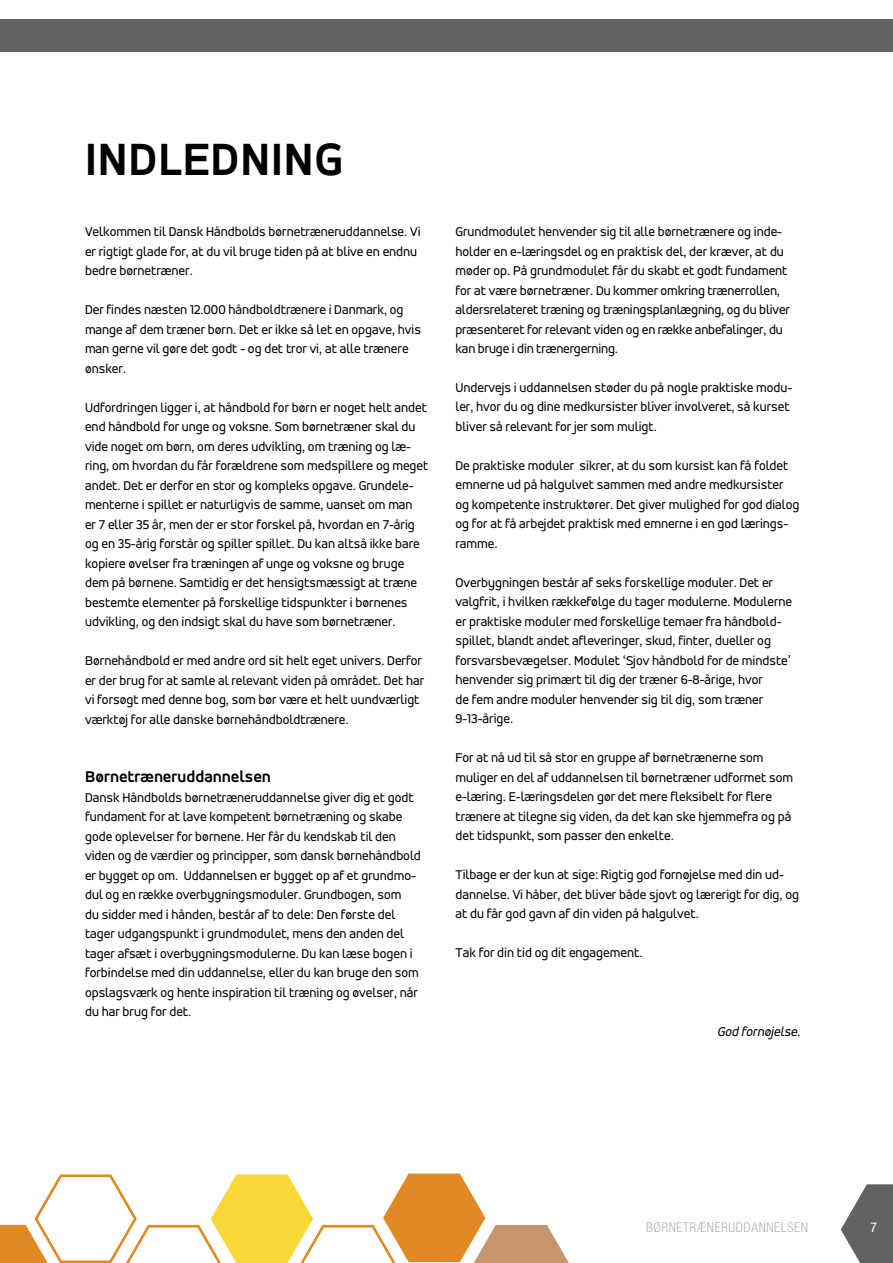
<style>
.page{position:relative;width:893px;height:1263px;background:#fff}
.page>*{position:absolute;margin:0;border:0;box-sizing:border-box;transform-origin:0 0}
.t1{font:700 48px "Accord Alt";letter-spacing:.02em;color:#000}
.t2{font:700 16.5px "Accord Alt";color:#000}
.t3{font:13.5px/19.5px "Accord Alt";color:#000}
.t4{font:300 condensed 13.5px "Helvetica Neue LT Std";letter-spacing:.04em;color:#b1b2b3}
.t5{font:italic 13.5px "Accord Alt";color:#000}
.t6{font:condensed 13.5px "Helvetica Neue LT Std";color:#fff}
</style>
<div class="page">
<div style="left:1px;top:19px;width:892px;height:33px;background:#626261"></div>
<svg style="left:841px;top:1184px;width:52px;height:79px"></svg>
<svg style="left:0;top:1173px;width:569px;height:90px"></svg>
<h1 class="t1" style="left:85px;top:131px;width:260px">INDLEDNING</h1>
<p class="t3" style="left:85px;top:222px;width:337px">Velkommen til Dansk Håndbolds børnetræneruddannelse. Vi er rigtigt glade for, at du vil bruge tiden på at blive en endnu bedre børnetræner.</p>
<p class="t3" style="left:85px;top:300px;width:337px">Der findes næsten 12.000 håndboldtrænere i Danmark, og mange af dem træner børn. Det er ikke så let en opgave, hvis man gerne vil gøre det godt - og det tror vi, at alle trænere ønsker.</p>
<p class="t3" style="left:85px;top:397px;width:345px">Udfordringen ligger i, at håndbold for børn er noget helt andet end håndbold for unge og voksne. Som børnetræner skal du vide noget om børn, om deres udvikling, om træning og læ&shy;ring, om hvordan du får forældrene som medspillere og meget andet. Det er derfor en stor og kompleks opgave. Grundele&shy;menterne i spillet er naturligvis de samme, uanset om man<br>er 7 eller 35 år, men der er stor forskel på, hvordan en 7-årig og en 35-årig forstår og spiller spillet. Du kan altså ikke bare kopiere øvelser fra træningen af unge og voksne og bruge dem på børnene. Samtidig er det hensigtsmæssigt at træne bestemte elementer på forskellige tidspunkter i børnenes udvikling, og den indsigt skal du have som børnetræner.</p>
<p class="t3" style="left:85px;top:651px;width:341px">Børnehåndbold er med andre ord sit helt eget univers. Derfor er der brug for at samle al relevant viden på området. Det har vi forsøgt med denne bog, som bør være et helt uundværligt værktøj for alle danske børnehåndboldtrænere.</p>
<p class="t2" style="left:85px;top:767px;width:187px">Børnetræneruddannelsen</p>
<p class="t3" style="left:85px;top:787px;width:337px">Dansk Håndbolds børnetræneruddannelse giver dig et godt fundament for at lave kompetent børnetræning og skabe gode oplevelser for børnene. Her får du kendskab til den viden og de værdier og principper, som dansk børnehåndbold er bygget op om. Uddannelsen er bygget op af et grundmo&shy;dul og en række overbygningsmoduler. Grundbogen, som<br>du sidder med i hånden, består af to dele: Den første del tager udgangspunkt i grundmodulet, mens den anden del tager afsæt i overbygningsmodulerne. Du kan læse bogen i forbindelse med din uddannelse, eller du kan bruge den som opslagsværk og hente inspiration til træning og øvelser, når du har brug for det.</p>
<p class="t3" style="left:455px;top:222px;width:336px">Grundmodulet henvender sig til alle børnetrænere og inde&shy;holder en e-læringsdel og en praktisk del, der kræver, at du møder op. På grundmodulet får du skabt et godt fundament for at være børnetræner. Du kommer omkring trænerrollen, aldersrelateret træning og træningsplanlægning, og du bliver præsenteret for relevant viden og en række anbefalinger, du kan bruge i din trænergerning.</p>
<p class="t3" style="left:455px;top:378px;width:338px">Undervejs i uddannelsen støder du på nogle praktiske modu&shy;ler, hvor du og dine medkursister bliver involveret, så kurset bliver så relevant for jer som muligt.</p>
<p class="t3" style="left:455px;top:456px;width:345px">De praktiske moduler sikrer, at du som kursist kan få foldet emnerne ud på halgulvet sammen med andre medkursister og kompetente instruktører. Det giver mulighed for god dialog og for at få arbejdet praktisk med emnerne i en god lærings&shy;ramme.</p>
<p class="t3" style="left:455px;top:573px;width:338px">Overbygningen består af seks forskellige moduler. Det er valgfrit, i hvilken rækkefølge du tager modulerne. Modulerne er praktiske moduler med forskellige temaer fra håndbold&shy;spillet, blandt andet afleveringer, skud, finter, dueller og forsvarsbevægelser. Modulet ‘Sjov håndbold for de mindste’ henvender sig primært til dig der træner 6-8-årige, hvor<br>de fem andre moduler henvender sig til dig, som træner 9-13-årige.</p>
<p class="t3" style="left:455px;top:748px;width:339px">For at nå ud til så stor en gruppe af børnetrænerne som muliger en del af uddannelsen til børnetræner udformet som e-læring. E-læringsdelen gør det mere fleksibelt for flere trænere at tilegne sig viden, da det kan ske hjemmefra og på det tidspunkt, som passer den enkelte.</p>
<p class="t3" style="left:455px;top:865px;width:345px">Tilbage er der kun at sige: Rigtig god fornøjelse med din ud&shy;dannelse. Vi håber, det bliver både sjovt og lærerigt for dig, og at du får god gavn af din viden på halgulvet.</p>
<p class="t3" style="left:455px;top:943px;width:189px">Tak for din tid og dit engagement.</p>
<p class="t5" style="left:717px;top:1023px;width:88px">God fornøjelse.</p>
<p class="t4" style="left:646px;top:1220px;width:163px">BØRNETRÆNERUDDANNELSEN</p>
<p class="t6" style="left:871px;top:1220px;width:8px">7</p>
</div>
